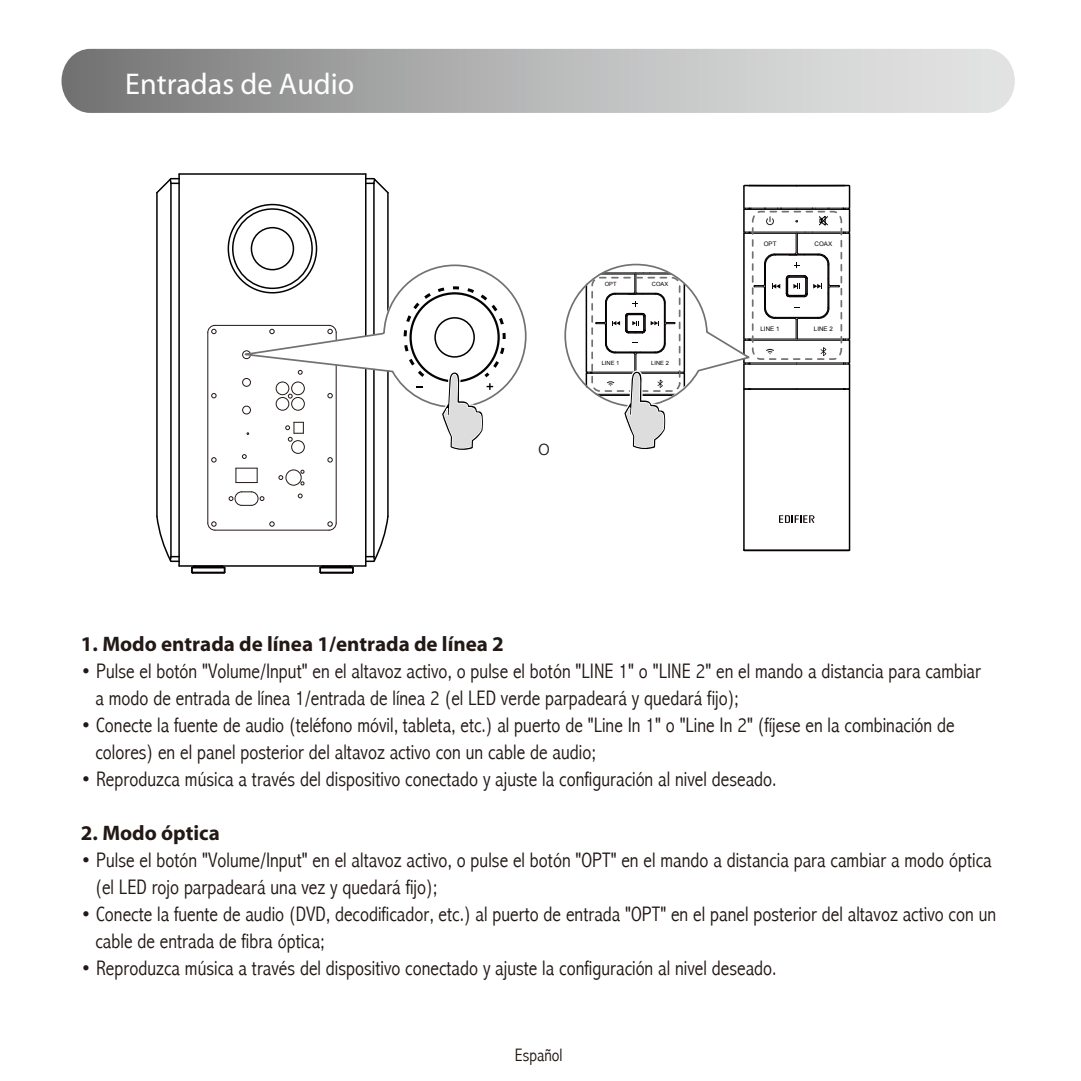
<style>
.page{position:relative;width:1081px;height:1081px;background:#fff}
.page>*{position:absolute;margin:0;border:0;box-sizing:border-box;transform-origin:0 0}
.t1{font:30px "Myriad";color:#fff}
.t2{font:300 condensed 21px/27px "Abadi";color:#221815}
.t3{font:700 21px "Myriad";color:#221815}
.t4{font:300 21px "Source Han Sans CN";color:#221815}
.t5{font:300 condensed 18px "Abadi";color:#221815}
.t6{font:6.3px "Arial";color:#040000}
.t7{font:6.3px "Arial";color:#070001}
.t8{font:5.7px "Arial";color:#040000}
.t9{font:5.7px "Arial";color:#070001}
</style>
<div class="page">
<hr style="left:215px;top:529px;width:114px;height:1px;background:#221815">
<hr style="left:207px;top:332px;width:1px;height:190px;background:#221815">
<hr style="left:335px;top:332px;width:1px;height:190px;background:#221815">
<hr style="left:215px;top:325px;width:114px;height:1px;background:#221815">
<svg style="left:211px;top:457px;width:5px;height:5px"></svg>
<svg style="left:207px;top:521px;width:9px;height:9px"></svg>
<svg style="left:207px;top:324px;width:9px;height:10px"></svg>
<svg style="left:211px;top:393px;width:5px;height:5px"></svg>
<svg style="left:269px;top:521px;width:5px;height:5px"></svg>
<svg style="left:327px;top:521px;width:10px;height:9px"></svg>
<svg style="left:298px;top:493px;width:4px;height:5px"></svg>
<svg style="left:229px;top:491px;width:35px;height:15px"></svg>
<hr style="left:320px;top:571px;width:33px;height:2px;background:#040000">
<hr style="left:192px;top:571px;width:32px;height:2px;background:#040000">
<hr style="left:320px;top:566px;width:33px;height:2px;background:#040000">
<hr style="left:192px;top:566px;width:32px;height:2px;background:#040000">
<hr style="left:179px;top:565px;width:186px;height:1px;background:#040000">
<hr style="left:156px;top:192px;width:2px;height:324px;background:#040000">
<hr style="left:170px;top:183px;width:2px;height:373px;background:#040000">
<hr style="left:178px;top:174px;width:2px;height:391px;background:#040000">
<hr style="left:365px;top:174px;width:1px;height:391px;background:#040000">
<hr style="left:373px;top:183px;width:1px;height:373px;background:#040000">
<hr style="left:387px;top:192px;width:1px;height:324px;background:#040000">
<svg style="left:156px;top:176px;width:23px;height:19px"></svg>
<hr style="left:179px;top:173px;width:186px;height:2px;background:#040000">
<svg style="left:366px;top:176px;width:23px;height:19px"></svg>
<svg style="left:366px;top:514px;width:23px;height:49px"></svg>
<svg style="left:156px;top:514px;width:23px;height:49px"></svg>
<div style="left:227px;top:204px;width:90px;height:89px;border:2px solid #040000;border-radius:50%"></div>
<div style="left:232px;top:208px;width:81px;height:81px;border:2px solid #040000;border-radius:50%"></div>
<div style="left:250px;top:227px;width:44px;height:43px;border:2px solid #040000;border-radius:50%"></div>
<svg style="left:191px;top:565px;width:4px;height:8px"></svg>
<svg style="left:221px;top:565px;width:4px;height:8px"></svg>
<svg style="left:319px;top:565px;width:4px;height:8px"></svg>
<svg style="left:349px;top:565px;width:4px;height:7px"></svg>
<svg style="left:232px;top:263px;width:295px;height:222px"></svg>
<div style="left:61px;top:49px;width:953px;height:64px;background:linear-gradient(to right,#7a7a7a,#edeeee);border-radius:30px"></div>
<hr style="left:742px;top:186px;width:2px;height:22px;background:#040000">
<hr style="left:848px;top:186px;width:2px;height:22px;background:#040000">
<hr style="left:848px;top:209px;width:2px;height:23px;background:#040000">
<hr style="left:848px;top:233px;width:2px;height:106px;background:#040000">
<hr style="left:848px;top:364px;width:2px;height:24px;background:#040000">
<hr style="left:848px;top:340px;width:2px;height:23px;background:#040000">
<svg style="left:742px;top:184px;width:108px;height:3px"></svg>
<hr style="left:742px;top:389px;width:2px;height:160px;background:#040000">
<hr style="left:848px;top:389px;width:2px;height:160px;background:#040000">
<hr style="left:744px;top:549px;width:104px;height:2px;background:#080103">
<svg style="left:779px;top:515px;width:35px;height:7px"></svg>
<svg style="left:564px;top:207px;width:285px;height:243px"></svg>
<h1 class="t1" style="left:125px;top:69px;width:230px">Entradas de Audio</h1>
<p class="t4" style="left:537px;top:435px;width:14px">o</p>
<p class="t9" style="left:604px;top:280px;width:13px">OPT</p>
<p class="t8" style="left:651px;top:280px;width:18px">COAX</p>
<p class="t8" style="left:601px;top:359px;width:19px">LINE 1</p>
<p class="t8" style="left:651px;top:359px;width:19px">LINE 2</p>
<p class="t7" style="left:763px;top:240px;width:14px">OPT</p>
<p class="t6" style="left:814px;top:240px;width:19px">COAX</p>
<p class="t6" style="left:760px;top:324px;width:20px">LINE 1</p>
<p class="t6" style="left:813px;top:324px;width:20px">LINE 2</p>
<p class="t3" style="left:81px;top:632px;width:424px">1. Modo entrada de línea 1/entrada de línea 2</p>
<p class="t2" style="left:95px;top:657px;width:886px;text-indent:-14px">• Pulse el botón "Volume/Input" en el altavoz activo, o pulse el botón "LINE 1" o "LINE 2" en el mando a distancia para cambiar a modo de entrada de línea 1/entrada de línea 2 (el LED verde parpadeará y quedará fijo);</p>
<p class="t2" style="left:95px;top:711px;width:860px;text-indent:-14px">• Conecte la fuente de audio (teléfono móvil, tableta, etc.) al puerto de "Line In 1" o "Line In 2" (fíjese en la combinación de colores) en el panel posterior del altavoz activo con un cable de audio;</p>
<p class="t2" style="left:81px;top:765px;width:697px">• Reproduzca música a través del dispositivo conectado y ajuste la configuración al nivel deseado.</p>
<p class="t3" style="left:81px;top:822px;width:140px">2. Modo óptica</p>
<p class="t2" style="left:95px;top:846px;width:897px;text-indent:-14px">• Pulse el botón "Volume/Input" en el altavoz activo, o pulse el botón "OPT" en el mando a distancia para cambiar a modo óptica (el LED rojo parpadeará una vez y quedará fijo);</p>
<p class="t2" style="left:95px;top:900px;width:901px;text-indent:-14px">• Conecte la fuente de audio (DVD, decodificador, etc.) al puerto de entrada "OPT" en el panel posterior del altavoz activo con un cable de entrada de fibra óptica;</p>
<p class="t2" style="left:81px;top:954px;width:697px">• Reproduzca música a través del dispositivo conectado y ajuste la configuración al nivel deseado.</p>
<p class="t5" style="left:514px;top:1044px;width:49px">Español</p>
</div>
